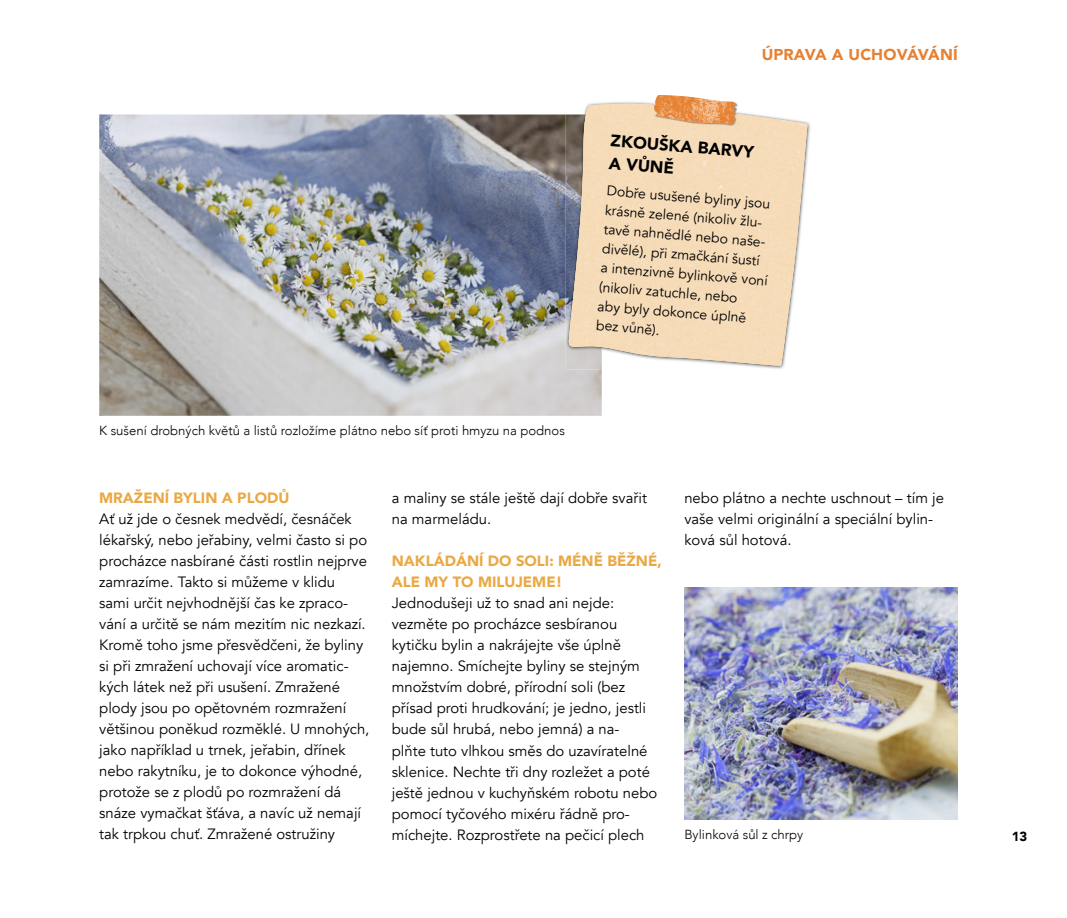
<style>
.page{position:relative;width:1067px;height:918px;background:#fff}
.page>*{position:absolute;margin:0;border:0;box-sizing:border-box;transform-origin:0 0}
.t1{font:900 16.62px/23.1px "Avenir";color:#000}
.t2{font:900 15.75px "Avenir";letter-spacing:.01em;color:#e68132}
.t3{font:14.88px/21px "Avenir";color:#000}
.t4{font:900 14.88px/21px "Avenir";color:#eaa843}
.t5{font:14px/19.2px "Avenir";color:#000}
.t6{font:300 13.12px "Avenir";color:#000}
.t7{font:900 13.12px "Avenir";color:#000}
</style>
<div class="page">
<img style="left:684px;top:587px;width:273px;height:232px">
<img style="left:99px;top:114px;width:502px;height:302px">
<img style="left:566px;top:114px;width:2px;height:204px">
<img style="left:566px;top:318px;width:35px;height:51px">
<svg style="left:568px;top:103px;width:239px;height:264px"></svg>
<img style="left:569px;top:105px;width:228px;height:261px">
<img style="left:654px;top:105px;width:83px;height:21px">
<img style="left:654px;top:95px;width:82px;height:30px">
<p class="t2" style="left:761px;top:41px;width:198px">ÚPRAVA A UCHOVÁVÁNÍ</p>
<p class="t1" style="left:612px;top:128px;width:145px;rotate:5deg">ZKOUŠKA BARVY<br>A VŮNĚ</p>
<p class="t5" style="left:607px;top:181px;width:173px;rotate:5deg">Dobře usušené byliny jsou krásně zelené (nikoliv žlu&shy;tavě nahnědlé nebo naše&shy;divělé), při zmačkání šustí<br>a intenzivně bylinkově voní (nikoliv zatuchle, nebo<br>aby byly dokonce úplně bez vůně).</p>
<p class="t6" style="left:99px;top:423px;width:467px">K sušení drobných květů a listů rozložíme plátno nebo síť proti hmyzu na podnos</p>
<p class="t4" style="left:99px;top:487px;width:192px">MRAŽENÍ BYLIN A PLODŮ</p>
<p class="t3" style="left:99px;top:509px;width:272px">Ať už jde o česnek medvědí, česnáček lékařský, nebo jeřabiny, velmi často si po procházce nasbírané části rostlin nejprve zamrazíme. Takto si můžeme v klidu<br>sami určit nejvhodnější čas ke zpraco&shy;vání a určitě se nám mezitím nic nezkazí.<br>Kromě toho jsme přesvědčeni, že byliny si při zmražení uchovají více aromatic&shy;kých látek než při usušení. Zmražené plody jsou po opětovném rozmražení většinou poněkud rozměklé. U mnohých, jako například u trnek, jeřabin, dřínek nebo rakytníku, je to dokonce výhodné, protože se z plodů po rozmražení dá snáze vymačkat šťáva, a navíc už nemají tak trpkou chuť. Zmražené ostružiny</p>
<p class="t3" style="left:392px;top:488px;width:257px">a maliny se stále ještě dají dobře svařit na marmeládu.</p>
<p class="t4" style="left:392px;top:550px;width:271px">NAKLÁDÁNÍ DO SOLI: MÉNĚ BĚŽNÉ,<br>ALE MY TO MILUJEME!</p>
<p class="t3" style="left:392px;top:593px;width:267px">Jednodušeji už to snad ani nejde: vezměte po procházce sesbíranou kytičku bylin a nakrájejte vše úplně najemno. Smíchejte byliny se stejným množstvím dobré, přírodní soli (bez přísad proti hrudkování; je jedno, jestli bude sůl hrubá, nebo jemná) a na&shy;plňte tuto vlhkou směs do uzavíratelné sklenice. Nechte tři dny rozležet a poté ještě jednou v kuchyňském robotu nebo pomocí tyčového mixéru řádně pro&shy;míchejte. Rozprostřete na pečicí plech</p>
<p class="t3" style="left:684px;top:488px;width:261px">nebo plátno a nechte uschnout – tím je vaše velmi originální a speciální bylin&shy;ková sůl hotová.</p>
<p class="t6" style="left:684px;top:826px;width:120px">Bylinková sůl z chrpy</p>
<p class="t7" style="left:1011px;top:825px;width:17px">13</p>
</div>
